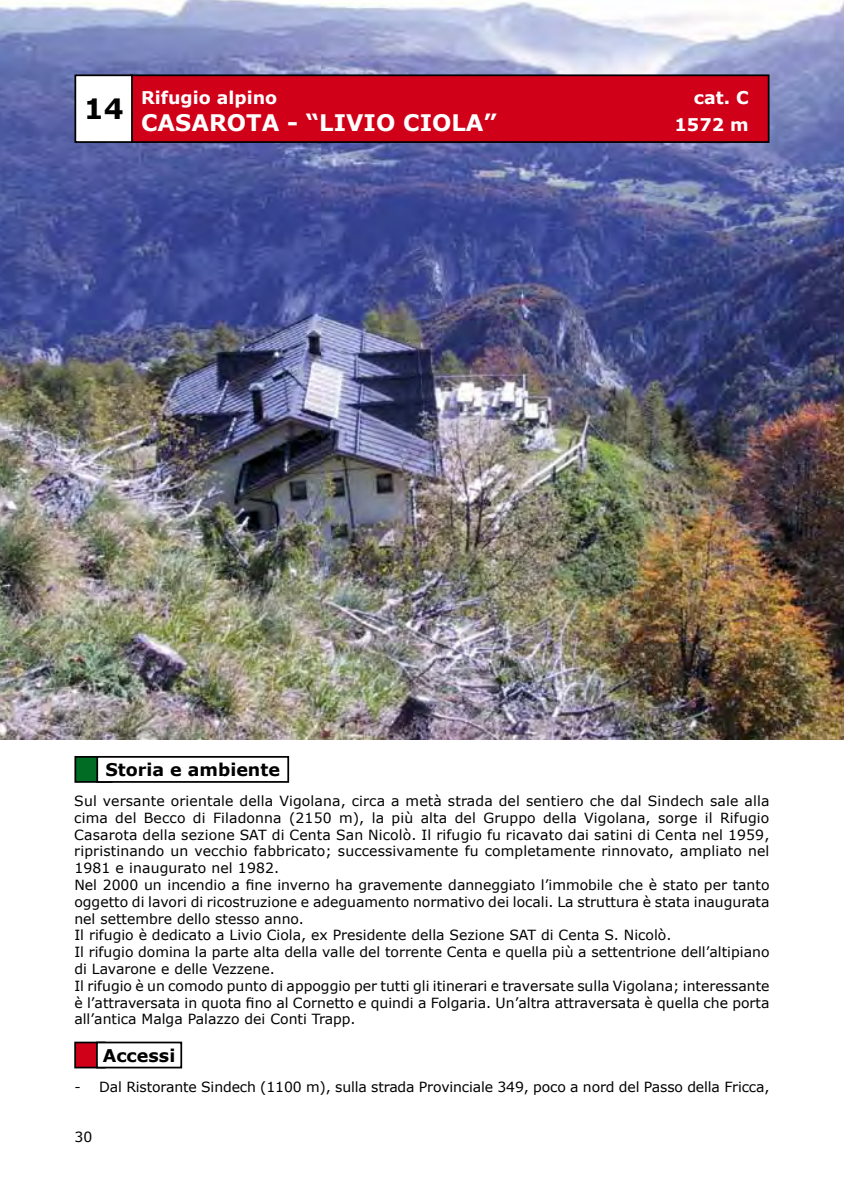
<style>
.page{position:relative;width:844px;height:1191px;background:#fff}
.page>*{position:absolute;margin:0;border:0;box-sizing:border-box;transform-origin:0 0}
.t1{font:700 28px "Verdana";color:#000}
.t2{font:700 22.75px "Verdana";color:#fff}
.t3{font:700 17.5px "Verdana";color:#fff}
.t4{font:700 17.5px "Verdana";color:#000}
.t5{font:14px/16.8px "Verdana";color:#000}
</style>
<div class="page">
<div style="left:75px;top:1042px;width:30px;height:25px;background:#d10019"></div>
<div style="left:74px;top:1041px;width:31px;height:27px;border:2px solid #000"></div>
<div style="left:97px;top:1042px;width:84px;height:25px;background:#fff"></div>
<div style="left:96px;top:1041px;width:86px;height:27px;border:2px solid #000"></div>
<div style="left:75px;top:757px;width:36px;height:25px;background:#006c24"></div>
<div style="left:74px;top:756px;width:38px;height:27px;border:2px solid #000"></div>
<div style="left:97px;top:757px;width:191px;height:25px;background:#fff"></div>
<div style="left:96px;top:756px;width:193px;height:27px;border:2px solid #000"></div>
<img style="left:0;top:0;width:843px;height:739px">
<div style="left:130px;top:75px;width:638px;height:67px;background:#d10019"></div>
<div style="left:129px;top:74px;width:640px;height:69px;border:2px solid #000"></div>
<div style="left:75px;top:75px;width:57px;height:67px;background:#fff"></div>
<div style="left:74px;top:74px;width:59px;height:69px;border:2px solid #000"></div>
<h1 class="t1" style="left:84px;top:91px;width:41px">14</h1>
<p class="t3" style="left:141px;top:86px;width:138px">Rifugio alpino</p>
<p class="t3" style="left:693px;top:86px;width:56px">cat. C</p>
<h2 class="t2" style="left:141px;top:108px;width:209px">casarota - “livio</h2>
<h2 class="t2" style="left:403px;top:108px;width:17px">cio</h2>
<h2 class="t2" style="left:451px;top:108px;width:47px">la”</h2>
<p class="t3" style="left:674px;top:113px;width:76px">1572 m</p>
<p class="t4" style="left:105px;top:758px;width:176px">Storia e ambiente</p>
<p class="t5" style="left:74px;top:792px;width:696px">Sul versante orientale della Vigolana, circa a metà strada del sentiero che dal Sindech sale alla cima del Becco di Filadonna (2150 m), la più alta del Gruppo della Vigolana, sorge il Rifugio Casarota della sezione SAT di Centa San Nicolò. Il rifugio fu ricavato dai satini di Centa nel 1959, ripristinando un vecchio fabbricato; successivamente fu completamente rinnovato, ampliato nel 1981 e inaugurato nel 1982.<br>Nel 2000 un incendio a fine inverno ha gravemente danneggiato l’immobile che è stato per tanto oggetto di lavori di ricostruzione e adeguamento normativo dei locali. La struttura è stata inaugurata nel settembre dello stesso anno.<br>Il rifugio è dedicato a Livio Ciola, ex Presidente della Sezione SAT di Centa S. Nicolò.<br>Il rifugio domina la parte alta della valle del torrente Centa e quella più a settentrione dell’altipiano di Lavarone e delle Vezzene.<br>Il rifugio è un comodo punto di appoggio per tutti gli itinerari e traversate sulla Vigolana; interessante è l’attraversata in quota fino al Cornetto e quindi a Folgaria. Un’altra attraversata è quella che porta all’antica Malga Palazzo dei Conti Trapp.</p>
<p class="t4" style="left:103px;top:1044px;width:74px">Accessi</p>
<p class="t5" style="left:74px;top:1077px;width:696px">- Dal Ristorante Sindech (1100 m), sulla strada Provinciale 349, poco a nord del Passo della Fricca,</p>
<p class="t5" style="left:74px;top:1128px;width:19px">30</p>
</div>
